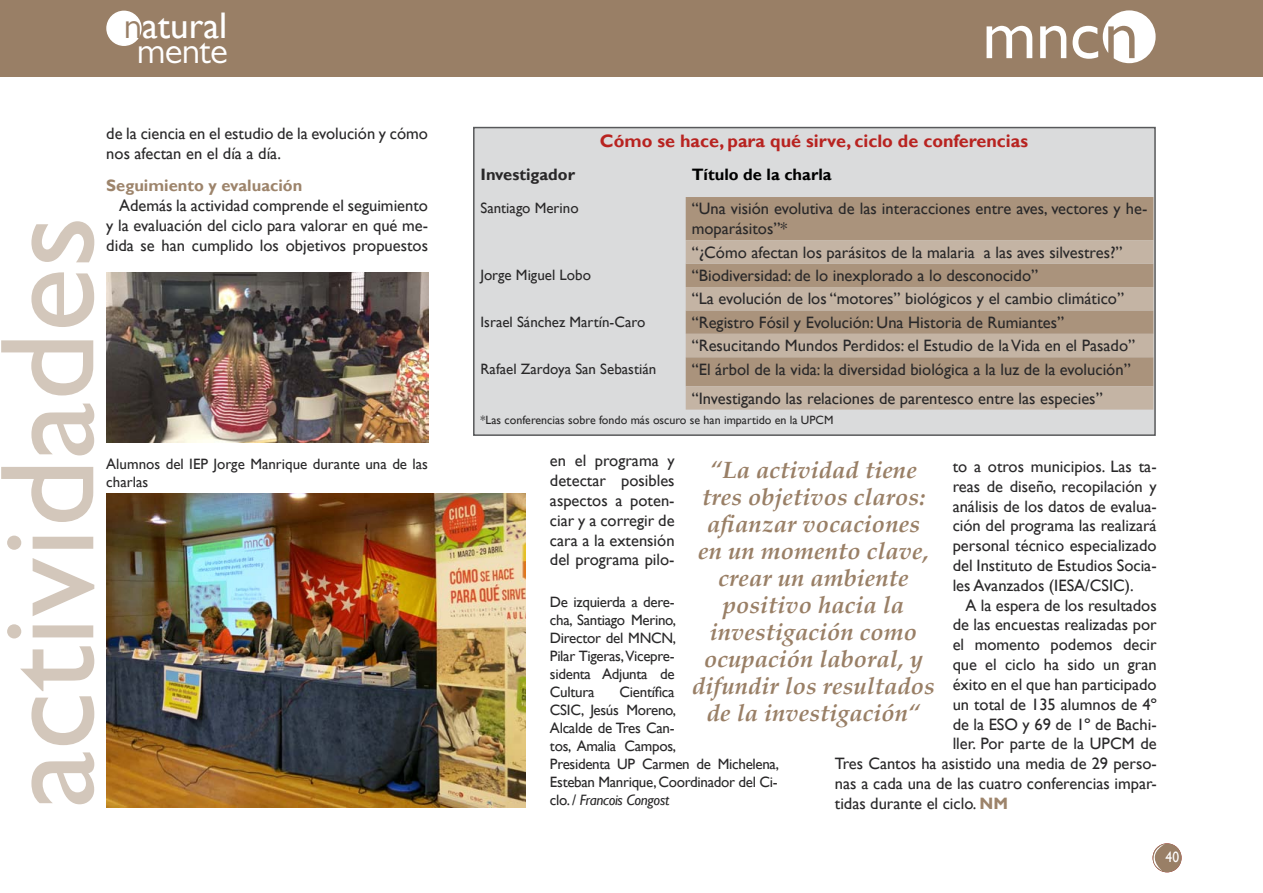
<style>
.page{position:relative;width:1263px;height:893px;background:#fff}
.page>*{position:absolute;margin:0;border:0;box-sizing:border-box;transform-origin:0 0}
.t1{font:135px "Gill Sans";color:#d3c7bb}
.t2{font:37.05px "Gill Sans";color:#fff}
.t3{font:37.05px "Gill Sans MT Pro";letter-spacing:-.02em;color:#fff}
.t4{font:italic 700 24px/27px "Palatino";color:#997f66;text-align:center}
.t5{font:700 18px "Gill Sans";color:#b82320}
.t6{font:16.5px/19.8px "Gill Sans";color:#292829}
.t7{font:700 16.5px "Gill Sans";color:#9d846b}
.t8{font:700 16.5px "Gill Sans";color:#000}
.t9{font:700 16.5px "Gill Sans";color:#292829}
.t10{font:15px/18px "Gill Sans";letter-spacing:-.02em;color:#292829;text-align:justify}
.t11{font:15px/18px "Gill Sans";color:#292829}
.t12{font:italic 15px "Gill Sans";letter-spacing:-.02em;color:#292829}
.t13{font:15px "Gill Sans";color:#fff;scale:.9 1}
.t14{font:12px "Gill Sans";color:#292829}
.s1{font-family:"Gill Sans MT Pro";color:#b5121b}
.s2{font-weight:700;color:#9d846b}
.s3{font-style:normal}
</style>
<div class="page">
<div style="left:1153px;top:844px;width:28px;height:28px;background:#997f66;border-radius:50%"></div>
<div style="left:1152px;top:843px;width:29px;height:29px;border:2px solid #997f66;border-radius:50%"></div>
<svg style="left:1152px;top:844px;width:13px;height:27px"></svg>
<div style="left:0;top:0;width:1263px;height:77px;background:#997f66"></div>
<div style="left:107px;top:11px;width:34px;height:34px;background:#fff;border-radius:50%"></div>
<div style="left:106px;top:11px;width:36px;height:35px;border:2px solid #fff;border-radius:50%"></div>
<svg style="left:986px;top:26px;width:46px;height:32px"></svg>
<svg style="left:1040px;top:26px;width:26px;height:32px"></svg>
<svg style="left:1072px;top:10px;width:83px;height:53px"></svg>
<img style="left:106px;top:272px;width:322px;height:170px">
<img style="left:106px;top:494px;width:419px;height:314px">
<div style="left:474px;top:128px;width:681px;height:307px;background:#dadbdc"></div>
<div style="left:686px;top:197px;width:467px;height:43px;background:#aa937c"></div>
<svg style="left:686px;top:240px;width:467px;height:170px;background:#b8a592"></svg>
<div style="left:473px;top:127px;width:683px;height:309px;border:2px solid #58595b"></div>
<h2 class="t2" style="left:124px;top:4px;width:105px"><span class="s1">n</span>atural</h2>
<h2 class="t3" style="left:137px;top:28px;width:93px">mente</h2>
<h1 class="t1" style="left:-31px;top:808px;width:593px;rotate:-90deg">actividades</h1>
<p class="t6" style="left:106px;top:124px;width:323px">de la ciencia en el estudio de la evolución y cómo nos afectan en el día a día.</p>
<p class="t7" style="left:106px;top:176px;width:197px">Seguimiento y evaluación</p>
<p class="t6" style="left:106px;top:196px;width:323px;text-align:justify;text-indent:13px">Además la actividad comprende el seguimiento y la evaluación del ciclo para valorar en qué me&shy;dida se han cumplido los objetivos propuestos</p>
<p class="t11" style="left:106px;top:455px;width:323px">Alumnos del IEP Jorge Manrique durante una de las charlas</p>
<p class="t5" style="left:600px;top:130px;width:430px">Cómo se hace, para qué sirve, ciclo de conferencias</p>
<p class="t9" style="left:480px;top:165px;width:96px">Investigador</p>
<p class="t8" style="left:692px;top:165px;width:141px">Título de la charla</p>
<p class="t11" style="left:480px;top:200px;width:100px">Santiago Merino</p>
<p class="t6" style="left:692px;top:199px;width:457px">“Una visión evolutiva de las interacciones entre aves, vectores y he&shy;moparásitos”*</p>
<p class="t6" style="left:692px;top:242px;width:432px">“¿Cómo afectan los parásitos de la malaria a las aves silvestres?”</p>
<p class="t11" style="left:480px;top:266px;width:112px">Jorge Miguel Lobo</p>
<p class="t6" style="left:692px;top:264px;width:434px;line-height:23.4px">“Biodiversidad: de lo inexplorado a lo desconocido”<br>“La evolución de los “motores” biológicos y el cambio climático”</p>
<p class="t11" style="left:480px;top:313px;width:166px">Israel Sánchez Martín-Caro</p>
<p class="t6" style="left:692px;top:311px;width:445px;line-height:23.4px">“Registro Fósil y Evolución: Una Historia de Rumiantes” “Resucitando Mundos Perdidos: el Estudio de la Vida en el Pasado”</p>
<p class="t11" style="left:480px;top:360px;width:177px">Rafael Zardoya San Sebastián</p>
<p class="t6" style="left:692px;top:355px;width:440px;line-height:29px">“El árbol de la vida: la diversidad biológica a la luz de la evolución” “Investigando las relaciones de parentesco entre las especies”</p>
<p class="t14" style="left:480px;top:413px;width:354px">*Las conferencias sobre fondo más oscuro se han impartido en la UPCM</p>
<p class="t6" style="left:953px;top:457px;width:206px;text-align:justify">to a otros municipios. Las ta&shy;reas de diseño, recopilación y análisis de los datos de evalua&shy;ción del programa las realizará personal técnico especializado del Instituto de Estudios Socia&shy;les Avanzados (IESA/CSIC).</p>
<p class="t6" style="left:965px;top:595px;width:193px">A la espera de los resultados</p>
<p class="t6" style="left:953px;top:615px;width:206px">de las encuestas realizadas por</p>
<p class="t6" style="left:953px;top:635px;width:205px">el momento podemos decir</p>
<p class="t6" style="left:953px;top:655px;width:206px">que el ciclo ha sido un gran</p>
<p class="t6" style="left:953px;top:675px;width:205px">éxito en el que han participado</p>
<p class="t6" style="left:953px;top:694px;width:205px">un total de 135 alumnos de 4º</p>
<p class="t6" style="left:953px;top:714px;width:205px">de la ESO y 69 de 1º de Bachi-</p>
<p class="t6" style="left:953px;top:734px;width:206px">ller. Por parte de la UPCM de</p>
<p class="t6" style="left:835px;top:754px;width:323px">Tres Cantos ha asistido una media de 29 perso-</p>
<p class="t6" style="left:835px;top:774px;width:323px">nas a cada una de las cuatro conferencias impar-</p>
<p class="t6" style="left:835px;top:793px;width:175px">tidas durante el ciclo. <span class="s2">NM</span></p>
<p class="t6" style="left:550px;top:451px;width:126px;text-align:justify">en el programa y detectar posibles aspectos a poten&shy;ciar y a corregir de cara a la extensión del programa pilo-</p>
<p class="t10" style="left:550px;top:593px;width:128px">De izquierda a dere&shy;cha, Santiago Merino, Director del MNCN, Pilar Tigeras, Vicepre&shy;sidenta Adjunta de Cultura</p>
<h3 class="t4" style="left:692px;top:457px;width:244px">“La actividad tiene tres objetivos claros: afianzar vocaciones en un momento clave, crear un ambiente positivo hacia la investigación como ocupación laboral, y difundir los resultados de la investigación“</h3>
<p class="t10" style="left:550px;top:683px;width:231px;text-align:left;text-indent:70px">Científica<br>CSIC, Jesús Moreno,<br>Alcalde de Tres Can-<br>tos, Amalia Campos,<br>Presidenta UP Carmen de Michelena,<br>Esteban Manrique, Coordinador del Ci-</p>
<p class="t12" style="left:550px;top:791px;width:121px"><span class="s3">clo. /</span> Francois Congost</p>
<p class="t13" style="left:1165px;top:849px;width:16px">40</p>
</div>
